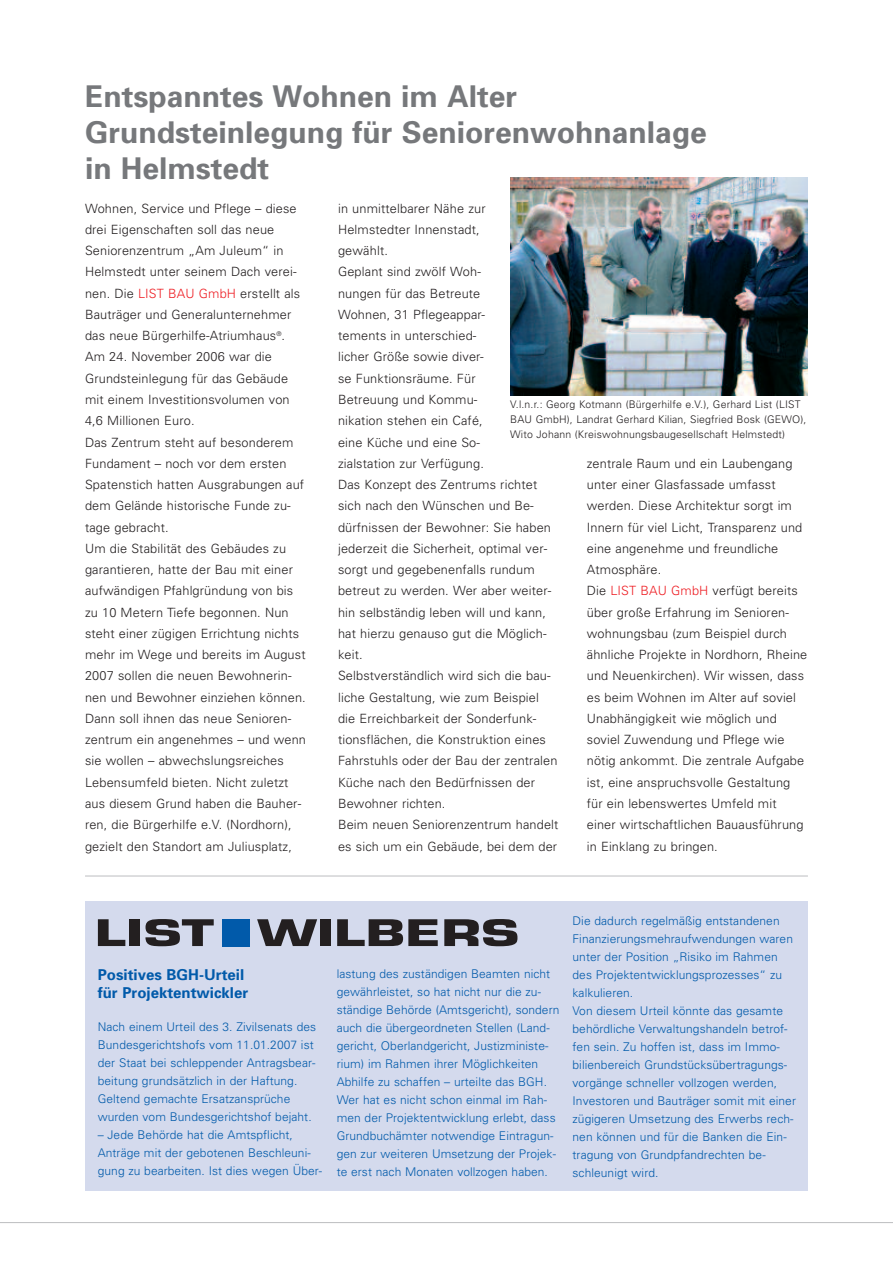
<style>
.page{position:relative;width:893px;height:1263px;background:#fff}
.page>*{position:absolute;margin:0;border:0;box-sizing:border-box;transform-origin:0 0}
.t1{font:700 30px/36px "Univers";color:#76787b}
.t2{font:700 15px/18px "Univers";color:#015aaa}
.t3{font:300 12.75px/21.3px "Univers";letter-spacing:.01em;color:#231f20}
.t4{font:300 12px/18px "Univers";letter-spacing:.005em;color:#015aaa}
.t5{font:300 10.5px/15px "Univers";letter-spacing:.015em;color:#231f20}
.s1{color:#ee1d23}
</style>
<div class="page">
<hr style="left:0;top:1222px;width:893px;height:1px;background:#bcbdc0">
<div style="left:85px;top:901px;width:723px;height:290px;background:#d4daed"></div>
<img style="left:510px;top:177px;width:298px;height:218px">
<hr style="left:85px;top:876px;width:723px;height:1px;background:#bcbdc0">
<svg style="left:257px;top:919px;width:60px;height:27px"></svg>
<div style="left:320px;top:919px;width:11px;height:27px;background:#231f20"></div>
<svg style="left:337px;top:919px;width:101px;height:27px"></svg>
<svg style="left:444px;top:919px;width:73px;height:27px"></svg>
<svg style="left:98px;top:919px;width:27px;height:27px"></svg>
<div style="left:129px;top:919px;width:11px;height:27px;background:#231f20"></div>
<svg style="left:145px;top:919px;width:69px;height:27px"></svg>
<div style="left:222px;top:919px;width:27px;height:27px;background:#015aaa"></div>
<h1 class="t1" style="left:85px;top:81px;width:623px">Entspanntes Wohnen im Alter<br>Grundsteinlegung für Seniorenwohnanlage in Helmstedt</h1>
<p class="t3" style="left:85px;top:199px;width:222px">Wohnen, Service und Pflege – diese drei Eigenschaften soll das neue Seniorenzentrum „Am Juleum“ in Helmstedt unter seinem Dach verei&shy;nen. Die <span class="s1">LIST BAU GmbH</span> erstellt als Bauträger und Generalunternehmer das neue Bürgerhilfe-Atriumhaus<sup>®</sup>.<br>Am 24. November 2006 war die Grundsteinlegung für das Gebäude mit einem Investitionsvolumen von 4,6 Millionen Euro.<br>Das Zentrum steht auf besonderem Fundament – noch vor dem ersten Spatenstich hatten Ausgrabungen auf dem Gelände historische Funde zu&shy;tage gebracht.<br>Um die Stabilität des Gebäudes zu garantieren, hatte der Bau mit einer aufwändigen Pfahlgründung von bis zu 10 Metern Tiefe begonnen. Nun steht einer zügigen Errichtung nichts mehr im Wege und bereits im August 2007 sollen die neuen Bewohnerin&shy;nen und Bewohner einziehen können.<br>Dann soll ihnen das neue Senioren&shy;zentrum ein angenehmes – und wenn sie wollen – abwechslungsreiches Lebensumfeld bieten. Nicht zuletzt aus diesem Grund haben die Bauher&shy;ren, die Bürgerhilfe e.V. (Nordhorn), gezielt den Standort am Juliusplatz,</p>
<p class="t3" style="left:338px;top:199px;width:222px">in unmittelbarer Nähe zur<br>Helmstedter Innenstadt,<br>gewählt.<br>Geplant sind zwölf Woh-<br>nungen für das Betreute<br>Wohnen, 31 Pflegeappar-<br>tements in unterschied-<br>licher Größe sowie diver-<br>se Funktionsräume. Für<br>Betreuung und Kommu-<br>nikation stehen ein Café,<br>eine Küche und eine So-<br>zialstation zur Verfügung.<br>Das Konzept des Zentrums richtet sich nach den Wünschen und Be&shy;dürfnissen der Bewohner: Sie haben jederzeit die Sicherheit, optimal ver&shy;sorgt und gegebenenfalls rundum betreut zu werden. Wer aber weiter&shy;hin selbständig leben will und kann, hat hierzu genauso gut die Möglich&shy;keit.<br>Selbstverständlich wird sich die bau&shy;liche Gestaltung, wie zum Beispiel die Erreichbarkeit der Sonderfunk&shy;tionsflächen, die Konstruktion eines<br>Fahrstuhls oder der Bau der zentralen<br>Küche nach den Bedürfnissen der<br>Bewohner richten.<br>Beim neuen Seniorenzentrum handelt es sich um ein Gebäude, bei dem der</p>
<p class="t5" style="left:510px;top:398px;width:298px">V.l.n.r.: Georg Kotmann (Bürgerhilfe e.V.), Gerhard List (LIST<br>BAU GmbH), Landrat Gerhard Kilian, Siegfried Bosk (GEWO),<br>Wito Johann (Kreiswohnungsbaugesellschaft Helmstedt)</p>
<p class="t3" style="left:587px;top:454px;width:222px">zentrale Raum und ein Laubengang unter einer Glasfassade umfasst werden. Diese Architektur sorgt im Innern für viel Licht, Transparenz und eine angenehme und freundliche Atmosphäre.<br>Die <span class="s1">LIST BAU GmbH</span> verfügt bereits über große Erfahrung im Senioren&shy;wohnungsbau (zum Beispiel durch ähnliche Projekte in Nordhorn, Rheine und Neuenkirchen). Wir wissen, dass es beim Wohnen im Alter auf soviel Unabhängigkeit wie möglich und soviel Zuwendung und Pflege wie nötig ankommt. Die zentrale Aufgabe ist, eine anspruchsvolle Gestaltung für ein lebenswertes Umfeld mit einer wirtschaftlichen Bauausführung in Einklang zu bringen.</p>
<p class="t2" style="left:98px;top:967px;width:152px">Positives BGH-Urteil für Projektentwickler</p>
<p class="t4" style="left:98px;top:1019px;width:220px">Nach einem Urteil des 3. Zivilsenats des Bundesgerichtshofs vom 11.01.2007 ist der Staat bei schleppender Antragsbear&shy;beitung grundsätzlich in der Haftung.<br>Geltend gemachte Ersatzansprüche wurden vom Bundesgerichtshof bejaht.</p>
<p class="t4" style="left:98px;top:1127px;width:226px">– Jede Behörde hat die Amtspflicht,<br>Anträge mit der gebotenen Beschleuni&shy;gung zu bearbeiten. Ist dies wegen Über-</p>
<p class="t4" style="left:337px;top:966px;width:224px">lastung des zuständigen Beamten nicht gewährleistet, so hat nicht nur die zu&shy;ständige Behörde (Amtsgericht), sondern auch die übergeordneten Stellen (Land&shy;gericht, Oberlandgericht, Justizministe&shy;rium) im Rahmen ihrer Möglichkeiten Abhilfe zu schaffen – urteilte das BGH.<br>Wer hat es nicht schon einmal im Rah&shy;men der Projektentwicklung erlebt, dass Grundbuchämter notwendige Eintragun&shy;gen zur weiteren Umsetzung der Projek&shy;te erst nach Monaten vollzogen haben.</p>
<p class="t4" style="left:573px;top:913px;width:225px">Die dadurch regelmäßig entstandenen Finanzierungsmehraufwendungen waren unter der Position „Risiko im Rahmen des Projektentwicklungsprozesses“ zu kalkulieren.<br>Von diesem Urteil könnte das gesamte behördliche Verwaltungshandeln betrof&shy;fen sein. Zu hoffen ist, dass im Immo&shy;bilienbereich Grundstücksübertragungs&shy;vorgänge schneller vollzogen werden, Investoren und Bauträger somit mit einer zügigeren Umsetzung des Erwerbs rech&shy;nen können und für die Banken die Ein&shy;tragung von Grundpfandrechten be&shy;schleunigt wird.</p>
</div>
